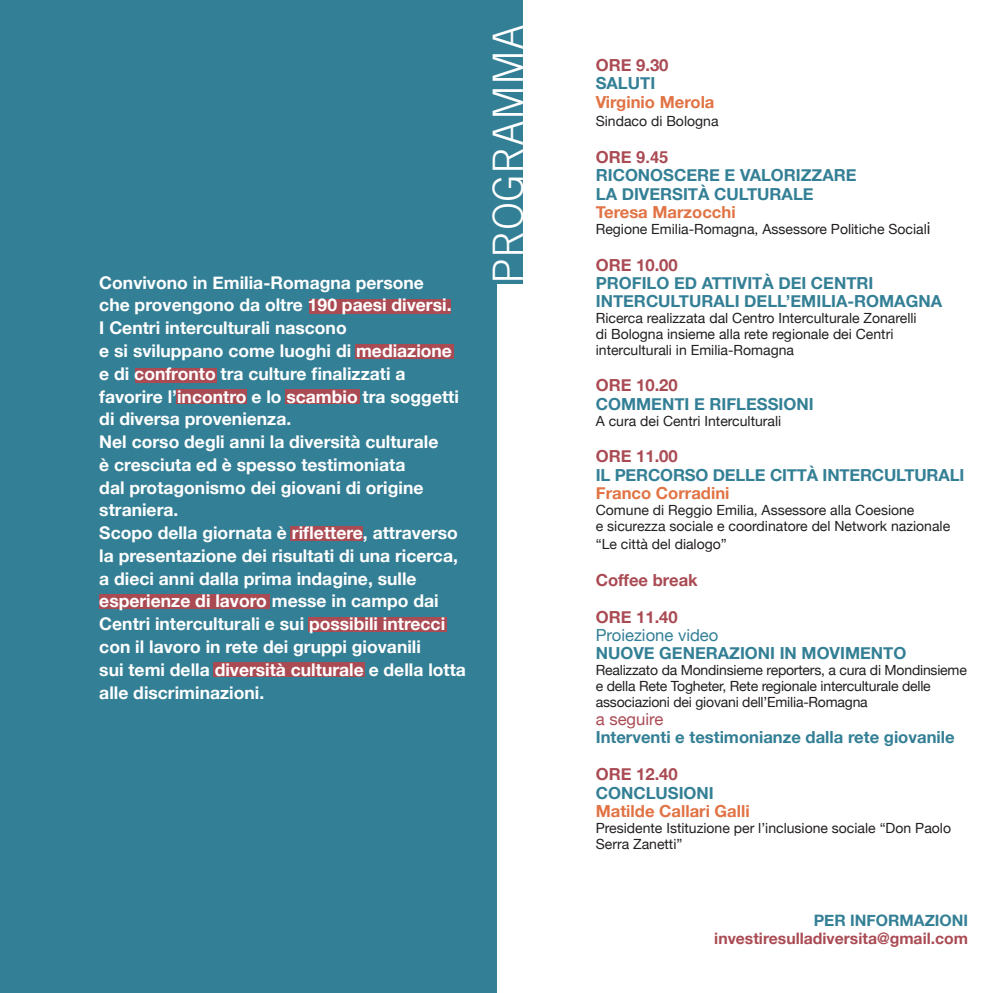
<style>
.page{position:relative;width:993px;height:993px;background:#fff}
.page>*{position:absolute;margin:0;border:0;box-sizing:border-box;transform-origin:0 0}
.t1{font:300 42px "Trade Gothic";color:#fff}
.t2{font:700 17.5px/22.8px "Helvetica Neue";color:#fff}
.t3{font:700 16.62px/18.4px "Helvetica Neue";color:#337f95}
.t4{font:700 16.62px "Helvetica Neue";color:#e17344}
.t5{font:700 16.62px "Helvetica Neue";color:#aa4b54}
.t6{font:16.62px "Helvetica Neue";color:#337f95}
.t7{font:16.62px "Helvetica Neue";color:#aa4b54}
.t8{font:700 16.62px "Helvetica";color:#aa4b54}
.t9{font:700 15.75px/17.5px "Helvetica Neue";color:#aa4b54;text-align:right}
.t10{font:14px/15.8px "Helvetica Neue";color:#231f20}
.s1{font-family:"Helvetica Neue"}
.s2{font-size:16.62px}
.s3{color:#337f95}
</style>
<div class="page">
<div style="left:0;top:0;width:496px;height:992px;background:#337f95"></div>
<div style="left:495px;top:0;width:28px;height:284px;background:#337f95"></div>
<div style="left:308px;top:616px;width:138px;height:15px;background:#aa4b54"></div>
<div style="left:309px;top:298px;width:141px;height:15px;background:#aa4b54"></div>
<div style="left:355px;top:344px;width:99px;height:14px;background:#aa4b54"></div>
<div style="left:135px;top:367px;width:81px;height:15px;background:#aa4b54"></div>
<div style="left:177px;top:389px;width:70px;height:15px;background:#aa4b54"></div>
<div style="left:285px;top:389px;width:75px;height:15px;background:#aa4b54"></div>
<div style="left:290px;top:525px;width:72px;height:15px;background:#aa4b54"></div>
<div style="left:99px;top:594px;width:170px;height:15px;background:#aa4b54"></div>
<div style="left:213px;top:662px;width:152px;height:14px;background:#aa4b54"></div>
<p class="t2" style="left:99px;top:270px;width:326px">Convivono in Emilia-Romagna persone</p>
<p class="t2" style="left:99px;top:293px;width:353px">che provengono da oltre 190 paesi diversi.</p>
<p class="t2" style="left:99px;top:316px;width:249px">I Centri interculturali nascono</p>
<p class="t2" style="left:99px;top:339px;width:354px">e si sviluppano come luoghi di mediazione</p>
<p class="t2" style="left:99px;top:361px;width:361px">e di confronto tra culture finalizzati a favorire l’incontro e lo scambio tra soggetti di diversa provenienza.</p>
<p class="t2" style="left:99px;top:430px;width:340px">Nel corso degli anni la diversità culturale è cresciuta ed è spesso testimoniata<br>dal protagonismo dei giovani di origine straniera.</p>
<p class="t2" style="left:99px;top:521px;width:360px">Scopo della giornata è riflettere, attraverso la presentazione dei risultati di una ricerca, a dieci anni dalla prima indagine, sulle esperienze di lavoro messe in campo dai Centri interculturali e sui possibili intrecci con il lavoro in rete dei gruppi giovanili</p>
<p class="t2" style="left:99px;top:657px;width:368px">sui temi della diversità culturale e della lotta alle discriminazioni.</p>
<p class="t1" style="left:483px;top:284px;width:261px;rotate:-90deg">PROGRAMMA</p>
<p class="t5" style="left:595px;top:55px;width:74px">ORE 9.30</p>
<p class="t3" style="left:595px;top:74px;width:61px">SALUTI</p>
<p class="t4" style="left:595px;top:91px;width:120px">Virginio Merola</p>
<p class="t10" style="left:595px;top:113px;width:124px">Sindaco di Bologna</p>
<p class="t8" style="left:595px;top:143px;width:74px"><span class="s1">ORE</span> 9.45</p>
<p class="t3" style="left:595px;top:166px;width:262px">RICONOSCERE E VALORIZZARE</p>
<p class="t3" style="left:595px;top:184px;width:219px">LA DIVERSITÀ CULTURALE</p>
<p class="t4" style="left:595px;top:202px;width:141px">Teresa Marzocchi</p>
<p class="t10" style="left:595px;top:220px;width:336px">Regione Emilia-Romagna, Assessore Politiche Social<span class="s2">i</span></p>
<p class="t5" style="left:595px;top:254px;width:83px">ORE 10.00</p>
<p class="t3" style="left:595px;top:273px;width:347px">PROFILO ED ATTIVITÀ DEI CENTRI<br>INTERCULTURALI DELL’EMILIA-ROMAGNA</p>
<p class="t10" style="left:595px;top:310px;width:322px">Ricerca realizzata dal Centro Interculturale Zonarelli</p>
<p class="t10" style="left:595px;top:325px;width:299px">di Bologna insieme alla rete regionale dei Centri interculturali in Emilia-Romagna</p>
<p class="t5" style="left:595px;top:375px;width:83px">ORE 10.20</p>
<p class="t3" style="left:595px;top:394px;width:219px">COMMENTI E RIFLESSIONI</p>
<p class="t10" style="left:595px;top:412px;width:187px">A cura dei Centri Interculturali</p>
<p class="t5" style="left:595px;top:446px;width:83px">ORE 11.00</p>
<p class="t3" style="left:595px;top:465px;width:370px">IL PERCORSO DELLE CITTÀ INTERCULTURALI</p>
<p class="t4" style="left:595px;top:482px;width:135px">Franco Corradini</p>
<p class="t10" style="left:595px;top:501px;width:320px">Comune di Reggio Emilia, Assessore alla Coesione</p>
<p class="t10" style="left:595px;top:517px;width:356px">e sicurezza sociale e coordinatore del Network nazionale</p>
<p class="t10" style="left:595px;top:535px;width:132px">“Le città del dialogo”</p>
<p class="t5" style="left:595px;top:569px;width:103px">Coffee break</p>
<p class="t5" style="left:595px;top:606px;width:83px">ORE 11.40</p>
<p class="t6" style="left:595px;top:625px;width:124px">Proiezione video</p>
<p class="t3" style="left:595px;top:643px;width:312px">NUOVE GENERAZIONI IN MOVIMENTO</p>
<p class="t10" style="left:595px;top:661px;width:372px">Realizzato da Mondinsieme reporters, a cura di Mondinsieme e della Rete Togheter, Rete regionale interculturale delle associazioni dei giovani dell’Emilia-Romagna</p>
<p class="t7" style="left:595px;top:709px;width:69px">a seguire</p>
<p class="t3" style="left:595px;top:727px;width:360px">Interventi e testimonianze dalla rete giovanile</p>
<p class="t5" style="left:595px;top:763px;width:83px">ORE 12.40</p>
<p class="t3" style="left:595px;top:782px;width:119px">CONCLUSIONI</p>
<p class="t4" style="left:595px;top:800px;width:155px">Matilde Callari Galli</p>
<p class="t10" style="left:595px;top:819px;width:356px">Presidente Istituzione per l’inclusione sociale “Don Paolo<br>Serra Zanetti”</p>
<p class="t9" style="left:714px;top:911px;width:255px"><span class="s3">PER INFORMAZIONI </span>investiresulladiversita@gmail.com</p>
</div>
